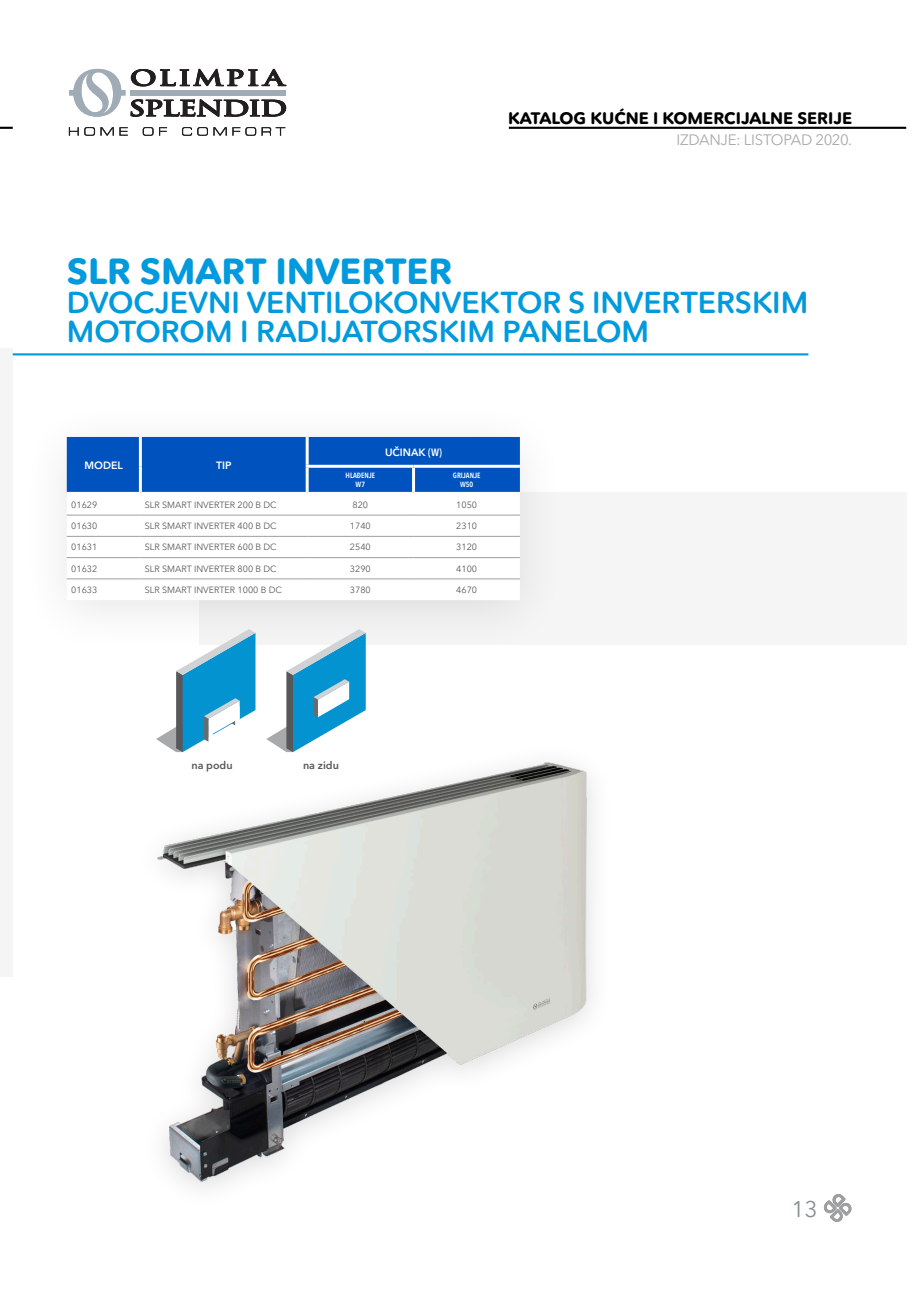
<style>
.page{position:relative;width:919px;height:1289px;background:#fff}
.page>*{position:absolute;margin:0;border:0;box-sizing:border-box;transform-origin:0 0}
.t1{font:700 36px "Avenir Next Rounded Pro";color:#009add}
.t2{font:600 30px/28.5px "Avenir Next Rounded Pro";letter-spacing:-.005em;color:#009add}
.t3{font:22.5px "Avenir Next LT Pro";color:#888d8f}
.t4{font:700 16.5px "Avenir Next Rounded Pro";color:#000}
.t5{font:15px "Avenir Next Rounded Pro";letter-spacing:-.02em;color:#a7a9ab}
.t6{font:600 10.8px "Avenir Next LT Pro";color:#58585a}
.t7{font:600 10.5px "Avenir Next LT Pro";color:#fff}
.t8{font:9px "Avenir Next LT Pro";color:#58585a}
.t9{font:600 condensed 7.5px/9px "Avenir Next LT Pro";color:#fff;text-align:center}
.s1{font-stretch:condensed}
</style>
<div class="page">
<svg style="left:69px;top:69px;width:217px;height:48px"></svg>
<svg style="left:69px;top:127px;width:59px;height:9px"></svg>
<svg style="left:143px;top:127px;width:10px;height:9px"></svg>
<svg style="left:159px;top:127px;width:8px;height:9px"></svg>
<svg style="left:182px;top:127px;width:103px;height:9px"></svg>
<svg style="left:823px;top:1194px;width:28px;height:27px"></svg>
<svg style="left:0;top:127px;width:13px;height:2px"></svg>
<hr style="left:509px;top:127px;width:397px;height:2px;background:#000">
<div style="left:0;top:348px;width:13px;height:628px;background:#f5f5f5"></div>
<div style="left:199px;top:492px;width:707px;height:152px;background:#f5f5f5"></div>
<hr style="left:13px;top:353px;width:795px;height:2px;background:#009add">
<div style="left:19px;top:398px;width:548px;height:258px;background:#000;opacity:.1"></div>
<div style="left:67px;top:437px;width:453px;height:55px;background:#0053be"></div>
<div style="left:67px;top:494px;width:453px;height:106px;background:#fff"></div>
<div style="left:67px;top:516px;width:453px;height:62px;background:#fff"></div>
<hr style="left:139px;top:437px;width:3px;height:29px;background:#fff">
<hr style="left:305px;top:437px;width:3px;height:28px;background:#fff">
<hr style="left:139px;top:466px;width:3px;height:26px;background:#fff">
<hr style="left:305px;top:465px;width:108px;height:3px;background:#fff">
<hr style="left:305px;top:468px;width:3px;height:24px;background:#fff">
<hr style="left:413px;top:465px;width:107px;height:3px;background:#fff">
<hr style="left:412px;top:468px;width:3px;height:24px;background:#fff">
<hr style="left:67px;top:492px;width:73px;height:2px;background:#fff">
<hr style="left:140px;top:492px;width:167px;height:2px;background:#fff">
<hr style="left:307px;top:492px;width:106px;height:2px;background:#fff">
<hr style="left:413px;top:492px;width:107px;height:2px;background:#fff">
<hr style="left:67px;top:515px;width:73px;height:1px;background:#9d9fa1">
<hr style="left:140px;top:515px;width:167px;height:1px;background:#9d9fa1">
<hr style="left:307px;top:515px;width:106px;height:1px;background:#9d9fa1">
<hr style="left:413px;top:515px;width:107px;height:1px;background:#9d9fa1">
<hr style="left:67px;top:536px;width:73px;height:1px;background:#9d9fa1">
<hr style="left:140px;top:536px;width:167px;height:1px;background:#9d9fa1">
<hr style="left:307px;top:536px;width:106px;height:1px;background:#9d9fa1">
<hr style="left:413px;top:536px;width:107px;height:1px;background:#9d9fa1">
<hr style="left:67px;top:557px;width:73px;height:1px;background:#9d9fa1">
<hr style="left:140px;top:557px;width:167px;height:1px;background:#9d9fa1">
<hr style="left:307px;top:557px;width:106px;height:1px;background:#9d9fa1">
<hr style="left:413px;top:557px;width:107px;height:1px;background:#9d9fa1">
<hr style="left:67px;top:578px;width:73px;height:1px;background:#9d9fa1">
<hr style="left:140px;top:578px;width:167px;height:1px;background:#9d9fa1">
<hr style="left:307px;top:578px;width:106px;height:1px;background:#9d9fa1">
<hr style="left:413px;top:578px;width:107px;height:1px;background:#9d9fa1">
<svg style="left:266px;top:629px;width:100px;height:94px"></svg>
<svg style="left:156px;top:629px;width:99px;height:94px"></svg>
<img style="left:156px;top:723px;width:437px;height:465px">
<h3 class="t4" style="left:508px;top:108px;width:345px">KATALOG KUĆNE I KOMERCIJALNE SERIJE</h3>
<h3 class="t5" style="left:676px;top:131px;width:177px">IZDANJE: LISTOPAD 2020.</h3>
<p class="t1" style="left:67px;top:249px;width:387px">SLR SMART INVERTER</p>
<p class="t2" style="left:67px;top:288px;width:743px">DVOCJEVNI VENTILOKONVEKTOR S INVERTERSKIM<br>MOTOROM I RADIJATORSKIM PANELOM</p>
<p class="t7" style="left:84px;top:459px;width:40px">MODEL</p>
<p class="t7" style="left:216px;top:459px;width:17px">TIP</p>
<p class="t7" style="left:385px;top:445px;width:58px">UČINAK <span class="s1">(W)</span></p>
<p class="t9" style="left:345px;top:471px;width:31px">HLAĐENJE<br>W7</p>
<p class="t9" style="left:453px;top:471px;width:29px">GRIJANJE</p>
<p class="t9" style="left:460px;top:480px;width:15px">W50</p>
<p class="t8" style="left:71px;top:499px;width:28px">01629</p>
<p class="t8" style="left:145px;top:499px;width:133px">SLR SMART INVERTER 200 B DC</p>
<p class="t8" style="left:352px;top:499px;width:17px">820</p>
<p class="t8" style="left:456px;top:499px;width:22px">1050</p>
<p class="t8" style="left:71px;top:520px;width:28px">01630</p>
<p class="t8" style="left:145px;top:520px;width:133px">SLR SMART INVERTER 400 B DC</p>
<p class="t8" style="left:350px;top:520px;width:22px">1740</p>
<p class="t8" style="left:456px;top:520px;width:22px">2310</p>
<p class="t8" style="left:71px;top:542px;width:28px">01631</p>
<p class="t8" style="left:145px;top:542px;width:133px">SLR SMART INVERTER 600 B DC</p>
<p class="t8" style="left:350px;top:542px;width:22px">2540</p>
<p class="t8" style="left:456px;top:542px;width:22px">3120</p>
<p class="t8" style="left:71px;top:563px;width:28px">01632</p>
<p class="t8" style="left:145px;top:563px;width:133px">SLR SMART INVERTER 800 B DC</p>
<p class="t8" style="left:350px;top:563px;width:22px">3290</p>
<p class="t8" style="left:456px;top:563px;width:22px">4100</p>
<p class="t8" style="left:71px;top:584px;width:28px">01633</p>
<p class="t8" style="left:145px;top:584px;width:139px">SLR SMART INVERTER 1000 B DC</p>
<p class="t8" style="left:350px;top:584px;width:22px">3780</p>
<p class="t8" style="left:456px;top:584px;width:22px">4670</p>
<p class="t6" style="left:191px;top:759px;width:43px">na podu</p>
<p class="t6" style="left:303px;top:759px;width:37px">na zidu</p>
<h3 class="t3" style="left:791px;top:1195px;width:28px">13</h3>
</div>
